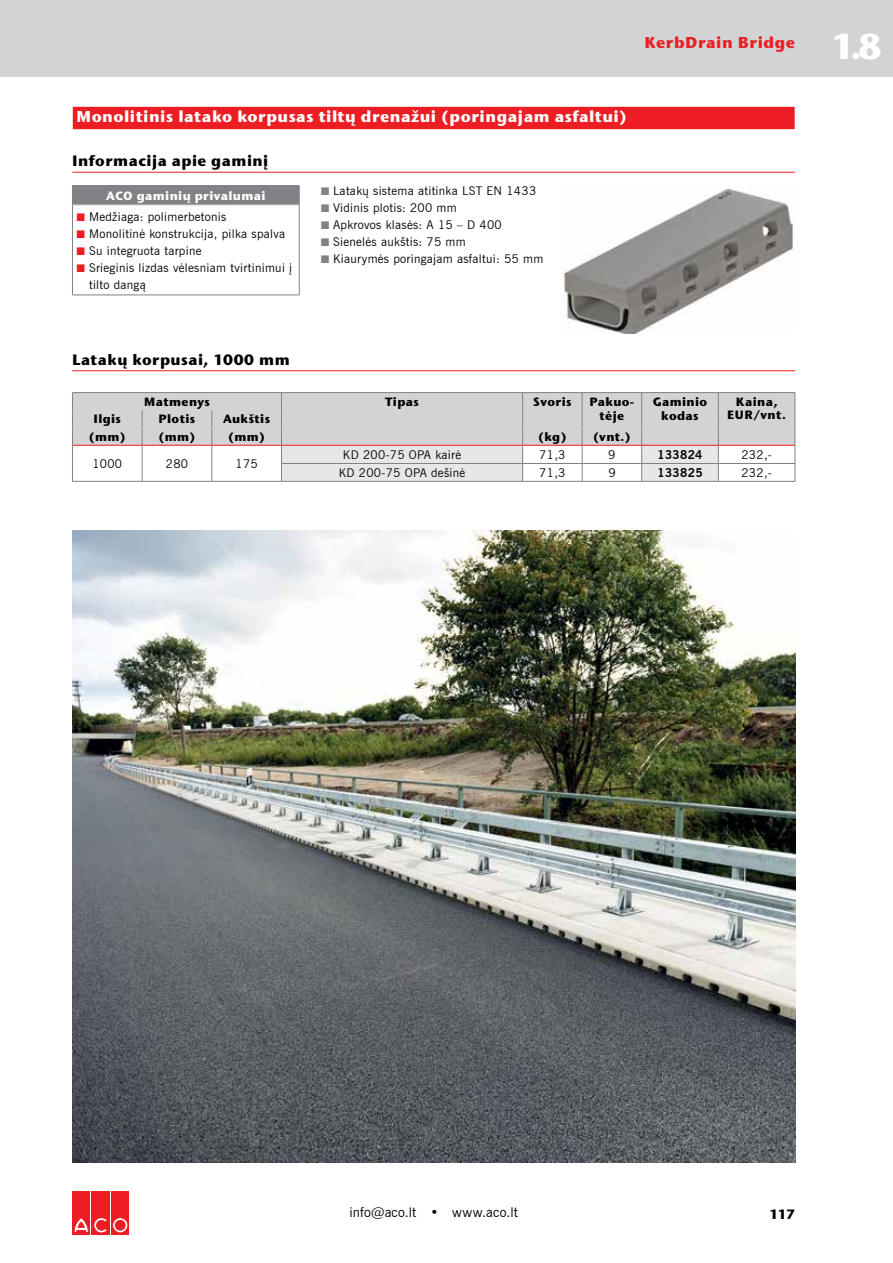
<style>
.page{position:relative;width:893px;height:1263px;background:#fff}
.page>*{position:absolute;margin:0;border:0;box-sizing:border-box;transform-origin:0 0}
.t1{font:700 36px "Stone Sans ITC Pro";color:#fff}
.t2{font:700 15.75px "Stone Sans ITC Pro";letter-spacing:.03em;color:#fff}
.t3{font:700 15.75px "Stone Sans ITC Pro";letter-spacing:.03em;color:#ed1d24}
.t4{font:700 15px "Stone Sans ITC Pro";letter-spacing:.03em;color:#000}
.t5{font:13.5px "MC News Gothic";letter-spacing:.01em;color:#000}
.t6{font:700 13.5px "Stone Sans ITC Pro";color:#000}
.t7{font:12px/17px "MC News Gothic";letter-spacing:.025em;color:#000}
.t8{font:700 12px/14.4px "Stone Sans ITC Pro";letter-spacing:.03em;color:#000;text-align:center}
.t9{font:700 12px "Stone Sans ITC Pro";letter-spacing:.03em;color:#fff}
.t10{font:12px "MC News Gothic Bold";letter-spacing:.025em;color:#000}
</style>
<div class="page">
<div style="left:0;top:0;width:893px;height:77px;background:#d1d3d4"></div>
<div style="left:72px;top:1191px;width:18px;height:43px;background:#ed1d24"></div>
<svg style="left:74px;top:1218px;width:14px;height:14px"></svg>
<div style="left:92px;top:1191px;width:18px;height:43px;background:#ed1d24"></div>
<svg style="left:94px;top:1217px;width:13px;height:16px"></svg>
<div style="left:111px;top:1191px;width:18px;height:43px;background:#ed1d24"></div>
<svg style="left:113px;top:1218px;width:15px;height:15px"></svg>
<div style="left:113px;top:1217px;width:15px;height:16px;border:1px solid #ed1d24;border-radius:50%"></div>
<div style="left:115px;top:1220px;width:10px;height:10px;background:#ed1d24;border-radius:50%"></div>
<div style="left:115px;top:1220px;width:10px;height:10px;border:1px solid #ed1d24;border-radius:50%"></div>
<img style="left:72px;top:531px;width:723px;height:631px">
<div style="left:72px;top:106px;width:723px;height:24px;background:#ed1d24"></div>
<hr style="left:72px;top:106px;width:723px;height:1px;background:#fff">
<svg style="left:72px;top:106px;width:1px;height:23px"></svg>
<hr style="left:72px;top:129px;width:723px;height:1px;background:#fff">
<hr style="left:72px;top:172px;width:723px;height:1px;background:#ed1d24">
<hr style="left:72px;top:370px;width:723px;height:1px;background:#ed1d24">
<hr style="left:72px;top:392px;width:70px;height:1px;background:#808285">
<hr style="left:142px;top:392px;width:70px;height:1px;background:#808285">
<hr style="left:212px;top:392px;width:69px;height:1px;background:#808285">
<hr style="left:281px;top:392px;width:242px;height:1px;background:#808285">
<hr style="left:523px;top:392px;width:59px;height:1px;background:#808285">
<hr style="left:582px;top:392px;width:60px;height:1px;background:#808285">
<hr style="left:642px;top:392px;width:76px;height:1px;background:#808285">
<hr style="left:718px;top:392px;width:77px;height:1px;background:#808285">
<hr style="left:281px;top:481px;width:242px;height:1px;background:#808285">
<hr style="left:523px;top:481px;width:59px;height:1px;background:#808285">
<hr style="left:582px;top:481px;width:60px;height:1px;background:#808285">
<hr style="left:642px;top:481px;width:76px;height:1px;background:#808285">
<hr style="left:718px;top:481px;width:77px;height:1px;background:#808285">
<hr style="left:72px;top:481px;width:70px;height:1px;background:#808285">
<hr style="left:142px;top:481px;width:70px;height:1px;background:#808285">
<hr style="left:212px;top:481px;width:69px;height:1px;background:#808285">
<svg style="left:72px;top:393px;width:724px;height:88px"></svg>
<hr style="left:582px;top:427px;width:59px;height:1px;background:#d1d3d4">
<hr style="left:582px;top:445px;width:60px;height:1px;background:#ed1d24">
<hr style="left:281px;top:463px;width:242px;height:1px;background:#808285">
<hr style="left:523px;top:463px;width:59px;height:1px;background:#808285">
<hr style="left:582px;top:463px;width:60px;height:1px;background:#808285">
<hr style="left:642px;top:463px;width:76px;height:1px;background:#808285">
<hr style="left:718px;top:463px;width:77px;height:1px;background:#808285">
<div style="left:72px;top:186px;width:227px;height:19px;background:#808285"></div>
<svg style="left:299px;top:186px;width:1px;height:19px"></svg>
<hr style="left:72px;top:205px;width:1px;height:90px;background:#808285">
<hr style="left:299px;top:205px;width:1px;height:90px;background:#808285">
<hr style="left:72px;top:295px;width:227px;height:1px;background:#808285">
<hr style="left:73px;top:205px;width:226px;height:1px;background:#d1d3d4">
<img style="left:561px;top:186px;width:232px;height:148px">
<h2 class="t3" style="left:644px;top:32px;width:152px">KerbDrain Bridge</h2>
<h2 class="t2" style="left:77px;top:106px;width:552px">Monolitinis latako korpusas tiltų drenažui (poringajam asfaltui)</h2>
<p class="t4" style="left:72px;top:151px;width:198px">Informacija apie gaminį</p>
<p class="t9" style="left:106px;top:188px;width:161px">ACO gaminių privalumai</p>
<p class="t7" style="left:89px;top:208px;width:205px">Medžiaga: polimerbetonis<br>Monolitinė konstrukcija, pilka spalva<br>Su integruota tarpine<br>Srieginis lizdas vėlesniam tvirtinimui į tilto dangą</p>
<p class="t7" style="left:333px;top:182px;width:212px">Latakų sistema atitinka LST EN 1433<br>Vidinis plotis: 200 mm<br>Apkrovos klasės: A 15 – D 400<br>Sienelės aukštis: 75 mm<br>Kiaurymės poringajam asfaltui: 55 mm</p>
<p class="t4" style="left:72px;top:350px;width:219px">Latakų korpusai, 1000 mm</p>
<p class="t8" style="left:144px;top:394px;width:67px">Matmenys</p>
<p class="t8" style="left:385px;top:394px;width:35px">Tipas</p>
<p class="t8" style="left:533px;top:394px;width:40px">Svoris</p>
<p class="t8" style="left:589px;top:394px;width:46px">Pakuo&shy;tėje</p>
<p class="t8" style="left:653px;top:394px;width:56px">Gaminio kodas</p>
<p class="t8" style="left:727px;top:395px;width:60px;line-height:13.5px">Kaina,<br>EUR/vnt.</p>
<p class="t8" style="left:94px;top:412px;width:29px">Ilgis</p>
<p class="t8" style="left:159px;top:412px;width:38px">Plotis</p>
<p class="t8" style="left:223px;top:412px;width:48px">Aukštis</p>
<p class="t8" style="left:89px;top:429px;width:39px">(mm)</p>
<p class="t8" style="left:158px;top:429px;width:39px">(mm)</p>
<p class="t8" style="left:228px;top:429px;width:39px">(mm)</p>
<p class="t8" style="left:538px;top:429px;width:94px">(kg) (vnt.)</p>
<p class="t7" style="left:92px;top:455px;width:31px">1000</p>
<p class="t7" style="left:166px;top:455px;width:24px">280</p>
<p class="t7" style="left:236px;top:455px;width:24px">175</p>
<p class="t7" style="left:343px;top:446px;width:120px">KD 200-75 OPA kairė</p>
<p class="t7" style="left:539px;top:446px;width:28px">71,3</p>
<p class="t7" style="left:608px;top:446px;width:9px">9</p>
<p class="t10" style="left:657px;top:448px;width:47px">133824</p>
<p class="t7" style="left:741px;top:446px;width:32px">232,-</p>
<p class="t7" style="left:339px;top:464px;width:128px">KD 200-75 OPA dešinė</p>
<p class="t7" style="left:539px;top:464px;width:28px">71,3</p>
<p class="t7" style="left:608px;top:464px;width:9px">9</p>
<p class="t10" style="left:657px;top:465px;width:47px">133825</p>
<p class="t7" style="left:741px;top:464px;width:32px">232,-</p>
<h1 class="t1" style="left:831px;top:23px;width:53px">1.8</h1>
<p class="t5" style="left:350px;top:1204px;width:170px">info@aco.lt • www.aco.lt</p>
<p class="t6" style="left:770px;top:1205px;width:27px">117</p>
</div>
